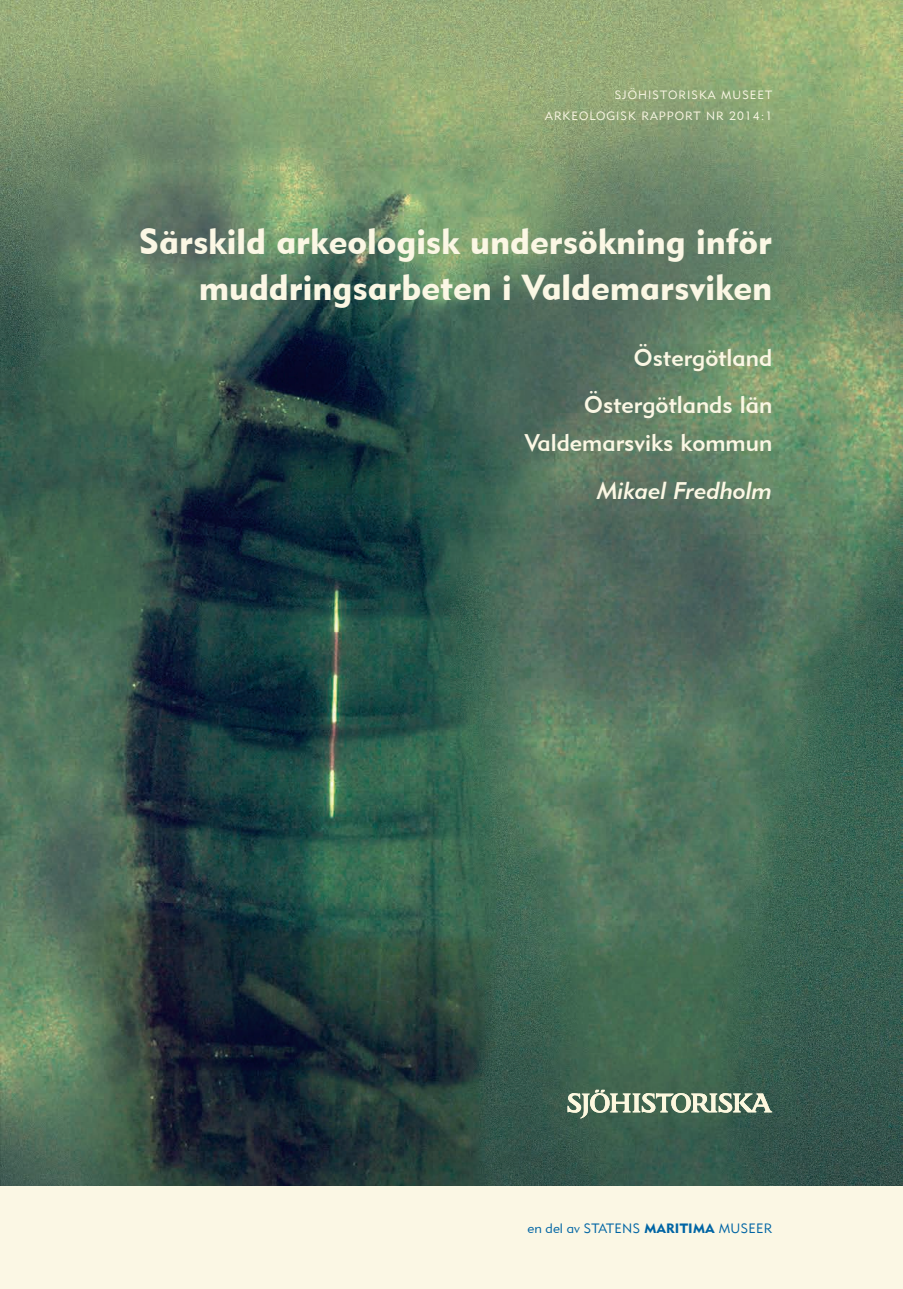
<style>
.page{position:relative;width:903px;height:1289px;background:#fff}
.page>*{position:absolute;margin:0;border:0;box-sizing:border-box;transform-origin:0 0}
.t1{font:36px/46.5px "Geometric 415 BT Black A";color:#fbf7e4;text-align:right}
.t2{font:24px "Geometric 415 BT Medium A";color:#fbf7e4}
.t3{font:24px "Geometric 415 BT Medium Italic A";color:#fbf7e4}
.t4{font:13.5px "Geometric 415 BT Lite A";letter-spacing:.02em;color:#0065a4}
.t5{font:12px/21px "Geometric 415 BT Lite A";letter-spacing:.085em;color:#fbf7e4;text-align:right}
.s1{font-family:"Geometric 415 BT Black A"}
</style>
<div class="page">
<img style="left:1px;top:0;width:901px;height:1185px">
<svg style="left:567px;top:1089px;width:205px;height:29px;background:#7f9580"></svg>
<div style="left:0;top:1185px;width:902px;height:103px;background:#fbf7e4"></div>
<p class="t5" style="left:545px;top:84px;width:228px">SJÖHISTORISKA MUSEET<br>ARKEOLOGISK RAPPORT NR 2014:1</p>
<h1 class="t1" style="left:139px;top:217px;width:634px">Särskild arkeologisk undersökning inför muddringsarbeten i Valdemarsviken</h1>
<p class="t2" style="left:633px;top:343px;width:140px">Östergötland</p>
<p class="t2" style="left:584px;top:390px;width:189px">Östergötlands län</p>
<p class="t2" style="left:524px;top:428px;width:249px">Valdemarsviks kommun</p>
<p class="t3" style="left:597px;top:476px;width:177px">Mikael Fredholm</p>
<p class="t4" style="left:527px;top:1219px;width:246px">en del av STATENS <span class="s1">MARITIMA</span> MUSEER</p>
</div>
